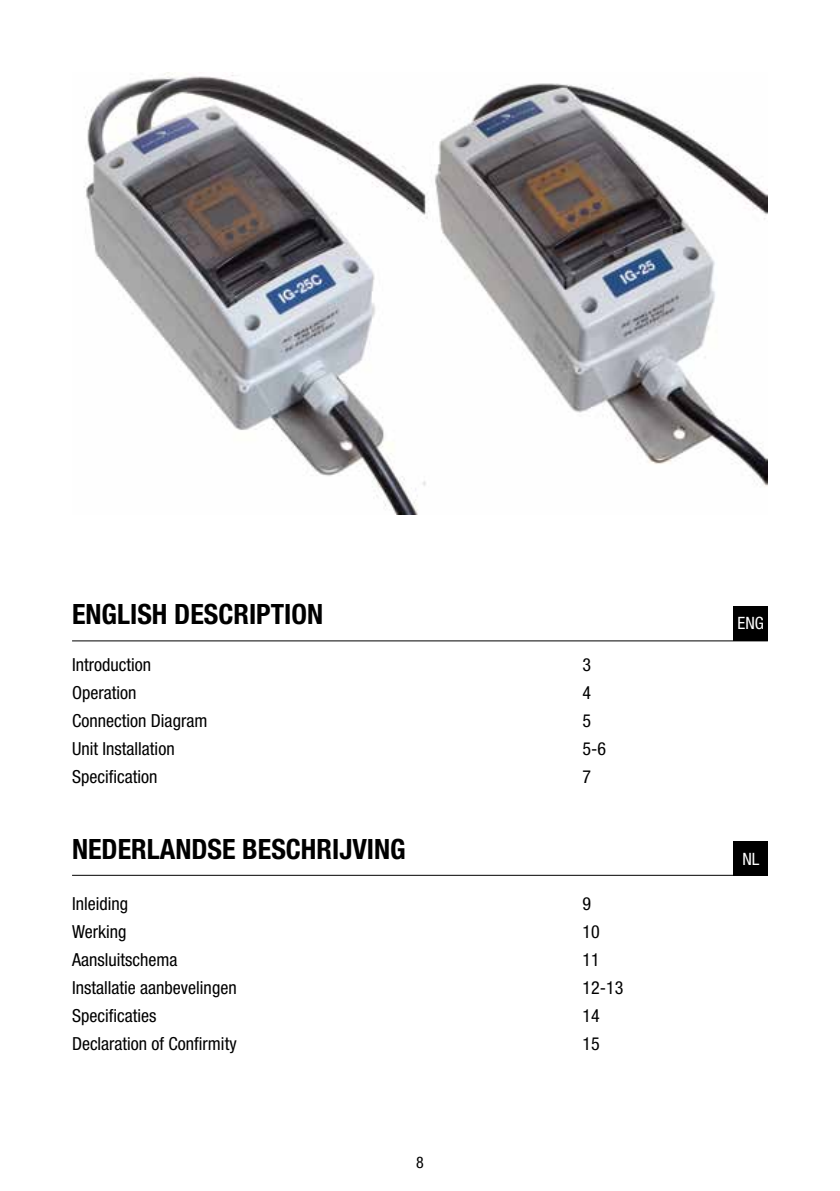
<style>
.page{position:relative;width:840px;height:1191px;background:#fff}
.page>*{position:absolute;margin:0;border:0;box-sizing:border-box;transform-origin:0 0}
.t1{font:700 condensed 28px "Helvetica Neue LT Std";color:#000}
.t2{font:condensed 18px "Helvetica Neue LT Std";color:#000}
.t3{font:condensed 17px "Helvetica Neue LT Std";color:#fff}
.t4{font:condensed 16px "Helvetica Neue LT Std";color:#000}
</style>
<div class="page">
<hr style="left:72px;top:640px;width:695px;height:1px;background:#000">
<hr style="left:72px;top:874px;width:695px;height:1px;background:#000">
<div style="left:733px;top:606px;width:34px;height:34px;background:#000"></div>
<div style="left:733px;top:841px;width:34px;height:34px;background:#000"></div>
<img style="left:84px;top:72px;width:683px;height:442px">
<h1 class="t1" style="left:72px;top:597px;width:252px">ENGLISH DESCRIPTION</h1>
<p class="t2" style="left:72px;top:654px;width:80px">Introduction</p>
<p class="t2" style="left:582px;top:654px;width:10px">3</p>
<p class="t2" style="left:72px;top:682px;width:66px">Operation</p>
<p class="t2" style="left:582px;top:682px;width:10px">4</p>
<p class="t2" style="left:72px;top:710px;width:137px">Connection Diagram</p>
<p class="t2" style="left:582px;top:710px;width:10px">5</p>
<p class="t2" style="left:72px;top:738px;width:104px">Unit Installation</p>
<p class="t2" style="left:582px;top:738px;width:25px">5-6</p>
<p class="t2" style="left:72px;top:766px;width:87px">Specification</p>
<p class="t2" style="left:582px;top:766px;width:10px">7</p>
<h1 class="t1" style="left:72px;top:832px;width:335px">NEDERLANDSE BESCHRIJVING</h1>
<p class="t2" style="left:72px;top:893px;width:58px">Inleiding</p>
<p class="t2" style="left:582px;top:893px;width:10px">9</p>
<p class="t2" style="left:72px;top:921px;width:56px">Werking</p>
<p class="t2" style="left:582px;top:921px;width:19px">10</p>
<p class="t2" style="left:72px;top:949px;width:107px">Aansluitschema</p>
<p class="t2" style="left:582px;top:949px;width:19px">11</p>
<p class="t2" style="left:72px;top:977px;width:166px">Installatie aanbevelingen</p>
<p class="t2" style="left:582px;top:977px;width:42px">12-13</p>
<p class="t2" style="left:72px;top:1005px;width:86px">Specificaties</p>
<p class="t2" style="left:582px;top:1005px;width:19px">14</p>
<p class="t2" style="left:72px;top:1033px;width:166px">Declaration of Confirmity</p>
<p class="t2" style="left:582px;top:1033px;width:19px">15</p>
<p class="t4" style="left:416px;top:1153px;width:9px">8</p>
<p class="t3" style="left:737px;top:613px;width:28px">ENG</p>
<p class="t3" style="left:742px;top:849px;width:19px">NL</p>
</div>
